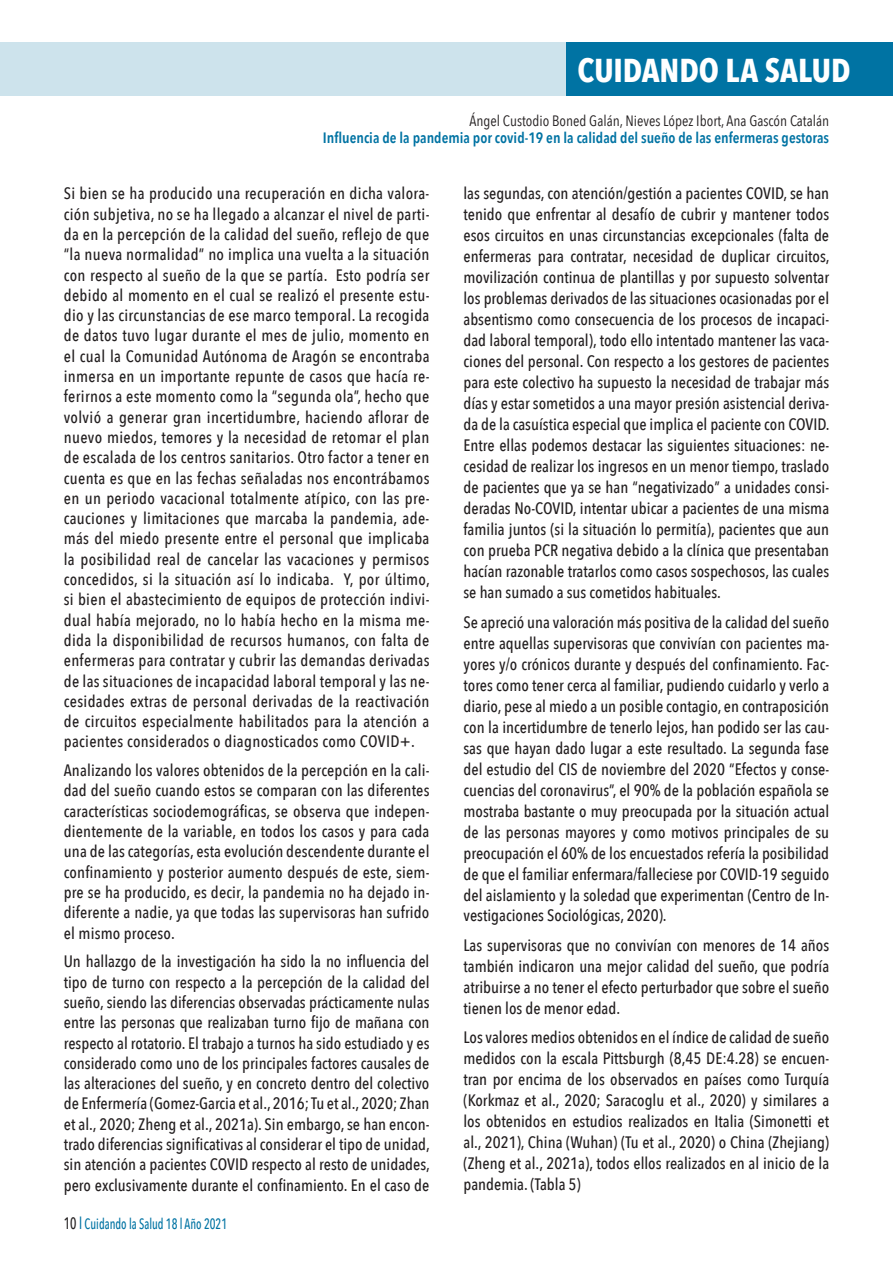
<style>
.page{position:relative;width:893px;height:1263px;background:#fff}
.page>*{position:absolute;margin:0;border:0;box-sizing:border-box;transform-origin:0 0}
.t1{font:700 33px "Avenir Next Condensed";color:#fff}
.t2{font:500 16.5px/20.2px "Avenir Next Condensed";color:#231f20;text-align:justify}
.t3{font:600 15px "Avenir Next Condensed";color:#0073a3}
.t4{font:15px "Avenir Next Condensed";color:#231f20}
.t5{font:500 15px "Avenir Next Condensed";color:#0073a3;scale:.8 1}
.s1{font-size:16.5px;color:#231f20}
.s2{font-size:16.5px}
</style>
<div class="page">
<div style="left:0;top:43px;width:893px;height:53px;background:#cde3ec"></div>
<div style="left:567px;top:43px;width:326px;height:53px;background:#0073a3"></div>
<h1 class="t1" style="left:577px;top:50px;width:275px">CUIDANDO LA SALUD</h1>
<p class="t4" style="left:469px;top:107px;width:361px">Ángel Custodio Boned Galán, Nieves López Ibort, Ana Gascón Catalán</p>
<p class="t3" style="left:323px;top:125px;width:508px">Influencia de la pandemia por covid-19 en la calidad del sueño de las enfermeras gestoras</p>
<p class="t2" style="left:64px;top:183px;width:368px">Si bien se ha producido una recuperación en dicha valora&shy;ción subjetiva, no se ha llegado a alcanzar el nivel de parti&shy;da en la percepción de la calidad del sueño, reflejo de que “la nueva normalidad” no implica una vuelta a la situación con respecto al sueño de la que se partía. Esto podría ser debido al momento en el cual se realizó el presente estu&shy;dio y las circunstancias de ese marco temporal. La recogida de datos tuvo lugar durante el mes de julio, momento en el cual la Comunidad Autónoma de Aragón se encontraba inmersa en un importante repunte de casos que hacía re&shy;ferirnos a este momento como la “segunda ola”, hecho que volvió a generar gran incertidumbre, haciendo aflorar de nuevo miedos, temores y la necesidad de retomar el plan de escalada de los centros sanitarios. Otro factor a tener en cuenta es que en las fechas señaladas nos encontrábamos en un periodo vacacional totalmente atípico, con las pre&shy;cauciones y limitaciones que marcaba la pandemia, ade&shy;más del miedo presente entre el personal que implicaba la posibilidad real de cancelar las vacaciones y permisos concedidos, si la situación así lo indicaba. Y, por último, si bien el abastecimiento de equipos de protección indivi&shy;dual había mejorado, no lo había hecho en la misma me&shy;dida la disponibilidad de recursos humanos, con falta de enfermeras para contratar y cubrir las demandas derivadas de las situaciones de incapacidad laboral temporal y las ne&shy;cesidades extras de personal derivadas de la reactivación de circuitos especialmente habilitados para la atención a pacientes considerados o diagnosticados como COVID+.</p>
<p class="t2" style="left:64px;top:760px;width:367px">Analizando los valores obtenidos de la percepción en la cali&shy;dad del sueño cuando estos se comparan con las diferentes características sociodemográficas, se observa que indepen&shy;dientemente de la variable, en todos los casos y para cada una de las categorías, esta evolución descendente durante el confinamiento y posterior aumento después de este, siem&shy;pre se ha producido, es decir, la pandemia no ha dejado in&shy;diferente a nadie, ya que todas las supervisoras han sufrido el mismo proceso.</p>
<p class="t2" style="left:64px;top:951px;width:368px">Un hallazgo de la investigación ha sido la no influencia del tipo de turno con respecto a la percepción de la calidad del sueño, siendo las diferencias observadas prácticamente nulas entre las personas que realizaban turno fijo de mañana con respecto al rotatorio. El trabajo a turnos ha sido estudiado y es considerado como uno de los principales factores causales de las alteraciones del sueño, y en concreto dentro del colectivo de Enfermería (Gomez-Garcia et al., 2016; Tu et al., 2020; Zhan et al., 2020; Zheng et al., 2021a). Sin embargo, se han encon&shy;trado diferencias significativas al considerar el tipo de unidad, sin atención a pacientes COVID respecto al resto de unidades, pero exclusivamente durante el confinamiento. En el caso de</p>
<p class="t5" style="left:64px;top:1215px;width:206px"><span class="s1">10</span> <span class="s2">l</span> Cuidando la Salud 18 l Año 2021</p>
<p class="t2" style="left:463px;top:183px;width:368px;line-height:21px">las segundas, con atención/gestión a pacientes COVID, se han tenido que enfrentar al desafío de cubrir y mantener todos esos circuitos en unas circunstancias excepcionales (falta de enfermeras para contratar, necesidad de duplicar circuitos, movilización continua de plantillas y por supuesto solventar los problemas derivados de las situaciones ocasionadas por el absentismo como consecuencia de los procesos de incapaci&shy;dad laboral temporal), todo ello intentado mantener las vaca&shy;ciones del personal. Con respecto a los gestores de pacientes para este colectivo ha supuesto la necesidad de trabajar más días y estar sometidos a una mayor presión asistencial deriva&shy;da de la casuística especial que implica el paciente con COVID.<br>Entre ellas podemos destacar las siguientes situaciones: ne&shy;cesidad de realizar los ingresos en un menor tiempo, traslado de pacientes que ya se han “negativizado” a unidades consi&shy;deradas No-COVID, intentar ubicar a pacientes de una misma familia juntos (si la situación lo permitía), pacientes que aun con prueba PCR negativa debido a la clínica que presentaban hacían razonable tratarlos como casos sospechosos, las cuales se han sumado a sus cometidos habituales.</p>
<p class="t2" style="left:463px;top:611px;width:367px;line-height:21px">Se apreció una valoración más positiva de la calidad del sueño entre aquellas supervisoras que convivían con pacientes ma&shy;yores y/o crónicos durante y después del confinamiento. Fac&shy;tores como tener cerca al familiar, pudiendo cuidarlo y verlo a diario, pese al miedo a un posible contagio, en contraposición con la incertidumbre de tenerlo lejos, han podido ser las cau&shy;sas que hayan dado lugar a este resultado. La segunda fase del estudio del CIS de noviembre del 2020 “Efectos y conse&shy;cuencias del coronavirus”, el 90% de la población española se mostraba bastante o muy preocupada por la situación actual de las personas mayores y como motivos principales de su preocupación el 60% de los encuestados refería la posibilidad de que el familiar enfermara/falleciese por COVID-19 seguido del aislamiento y la soledad que experimentan (Centro de In&shy;vestigaciones Sociológicas, 2020).</p>
<p class="t2" style="left:463px;top:935px;width:367px;line-height:21px">Las supervisoras que no convivían con menores de 14 años también indicaron una mejor calidad del sueño, que podría atribuirse a no tener el efecto perturbador que sobre el sueño tienen los de menor edad.</p>
<p class="t2" style="left:463px;top:1027px;width:367px;line-height:21px">Los valores medios obtenidos en el índice de calidad de sueño medidos con la escala Pittsburgh (8,45 DE:4.28) se encuen&shy;tran por encima de los observados en países como Turquía (Korkmaz et al., 2020; Saracoglu et al., 2020) y similares a los obtenidos en estudios realizados en Italia (Simonetti et al., 2021), China (Wuhan) (Tu et al., 2020) o China (Zhejiang) (Zheng et al., 2021a), todos ellos realizados en al inicio de la pandemia. (Tabla 5)</p>
</div>
